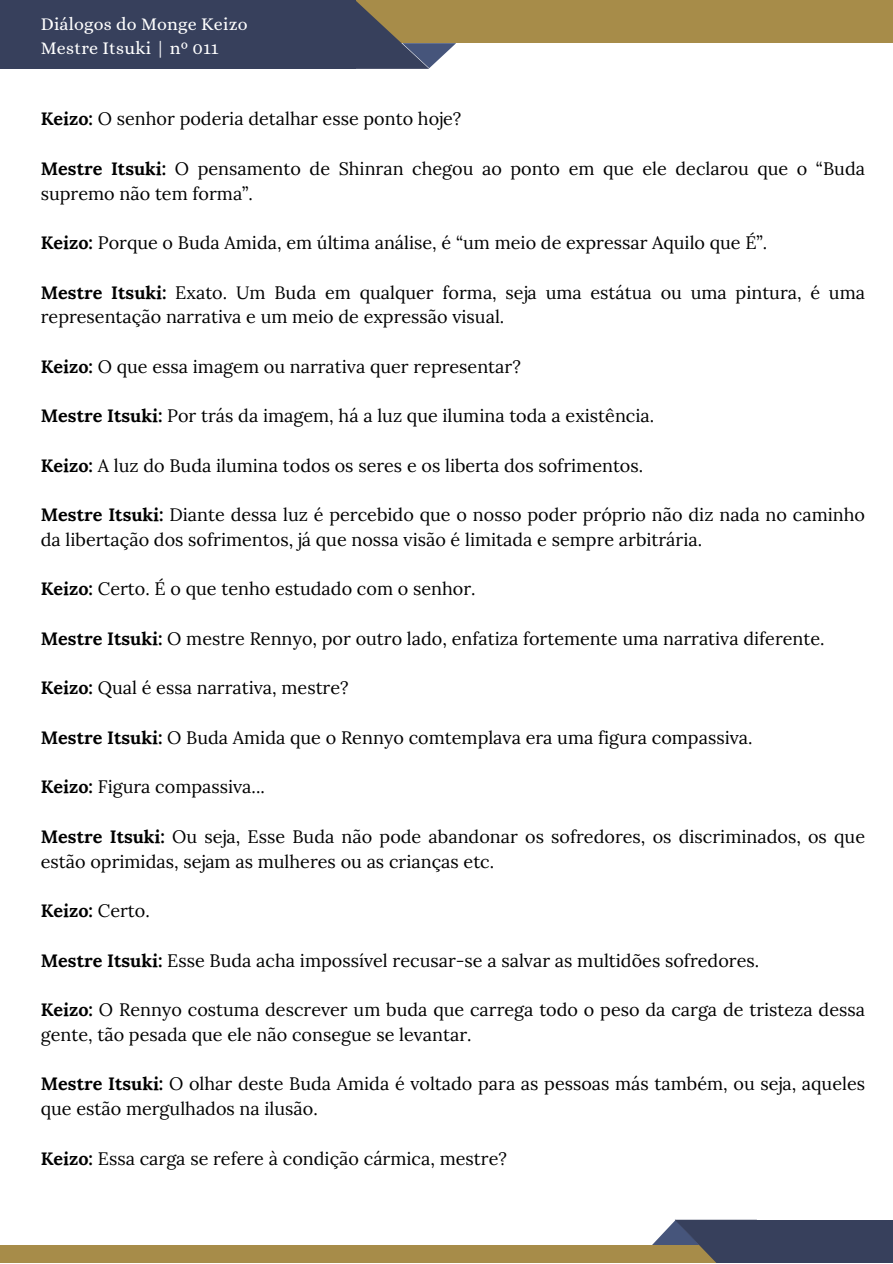
<style>
.page{position:relative;width:893px;height:1264px;background:#fff}
.page>*{position:absolute;margin:0;border:0;box-sizing:border-box;transform-origin:0 0}
.t1{font:18px/24.8px "Lora";color:#000}
.t2{font:18px "Alice";letter-spacing:.01em;color:#fff}
.t3{font:700 18px "Lora";color:#000}
.s1{font-weight:700}
.s2{font-weight:400}
</style>
<div class="page">
<svg style="left:653px;top:1221px;width:21px;height:23px"></svg>
<div style="left:324px;top:0;width:568px;height:43px;background:#a78c49"></div>
<div style="left:0;top:1244px;width:773px;height:18px;background:#a78c49"></div>
<div style="left:747px;top:1219px;width:145px;height:43px;background:#37405c"></div>
<svg style="left:674px;top:1219px;width:82px;height:43px;fill:#37405c"></svg>
<div style="left:0;top:0;width:356px;height:69px;background:#37405c"></div>
<svg style="left:356px;top:1px;width:100px;height:68px"></svg>
<p class="t2" style="left:41px;top:13px;width:208px">Diálogos do Monge Keizo</p>
<p class="t2" style="left:41px;top:38px;width:179px">Mestre Itsuki | nº 011</p>
<p class="t1" style="left:41px;top:106px;width:422px"><span class="s1">Keizo:</span> O senhor poderia detalhar esse ponto hoje?</p>
<p class="t1" style="left:41px;top:156px;width:825px"><span class="s1">Mestre Itsuki:</span> O pensamento de Shinran chegou ao ponto em que ele declarou que o “Buda supremo não tem forma”.</p>
<p class="t1" style="left:41px;top:230px;width:728px"><span class="s1">Keizo:</span> Porque o Buda Amida, em última análise, é “um meio de expressar Aquilo que É”.</p>
<p class="t1" style="left:41px;top:279px;width:825px"><span class="s1">Mestre Itsuki:</span> Exato. Um Buda em qualquer forma, seja uma estátua ou uma pintura, é uma representação narrativa e um meio de expressão visual.</p>
<p class="t1" style="left:41px;top:354px;width:481px"><span class="s1">Keizo:</span> O que essa imagem ou narrativa quer representar?</p>
<p class="t1" style="left:41px;top:403px;width:615px"><span class="s1">Mestre Itsuki:</span> Por trás da imagem, há a luz que ilumina toda a existência.</p>
<p class="t1" style="left:41px;top:453px;width:604px"><span class="s1">Keizo:</span> A luz do Buda ilumina todos os seres e os liberta dos sofrimentos.</p>
<p class="t1" style="left:41px;top:502px;width:825px"><span class="s1">Mestre Itsuki:</span> Diante dessa luz é percebido que o nosso poder próprio não diz nada no caminho da libertação dos sofrimentos, já que nossa visão é limitada e sempre arbitrária.</p>
<p class="t1" style="left:41px;top:576px;width:436px"><span class="s1">Keizo:</span> Certo. É o que tenho estudado com o senhor.</p>
<p class="t1" style="left:41px;top:626px;width:785px"><span class="s1">Mestre Itsuki:</span> O mestre Rennyo, por outro lado, enfatiza fortemente uma narrativa diferente.</p>
<p class="t1" style="left:41px;top:675px;width:309px"><span class="s1">Keizo:</span> Qual é essa narrativa, mestre?</p>
<p class="t1" style="left:41px;top:725px;width:713px"><span class="s1">Mestre Itsuki:</span> O Buda Amida que o Rennyo comtemplava era uma figura compassiva.</p>
<p class="t1" style="left:41px;top:774px;width:225px"><span class="s1">Keizo:</span> Figura compassiva...</p>
<p class="t1" style="left:41px;top:823px;width:825px"><span class="s1">Mestre Itsuki:</span> Ou seja, Esse Buda não pode abandonar os sofredores, os discriminados, os que estão oprimidas, sejam as mulheres ou as crianças etc.</p>
<p class="t3" style="left:41px;top:899px;width:110px">Keizo: <span class="s2">Certo.</span></p>
<p class="t1" style="left:41px;top:947px;width:719px"><span class="s1">Mestre Itsuki:</span> Esse Buda acha impossível recusar-se a salvar as multidões sofredores.</p>
<p class="t1" style="left:41px;top:997px;width:825px"><span class="s1">Keizo:</span> O Rennyo costuma descrever um buda que carrega todo o peso da carga de tristeza dessa gente, tão pesada que ele não consegue se levantar.</p>
<p class="t1" style="left:41px;top:1071px;width:825px"><span class="s1">Mestre Itsuki:</span> O olhar deste Buda Amida é voltado para as pessoas más também, ou seja, aqueles que estão mergulhados na ilusão.</p>
<p class="t1" style="left:41px;top:1145px;width:467px"><span class="s1">Keizo:</span> Essa carga se refere à condição cármica, mestre?</p>
</div>
